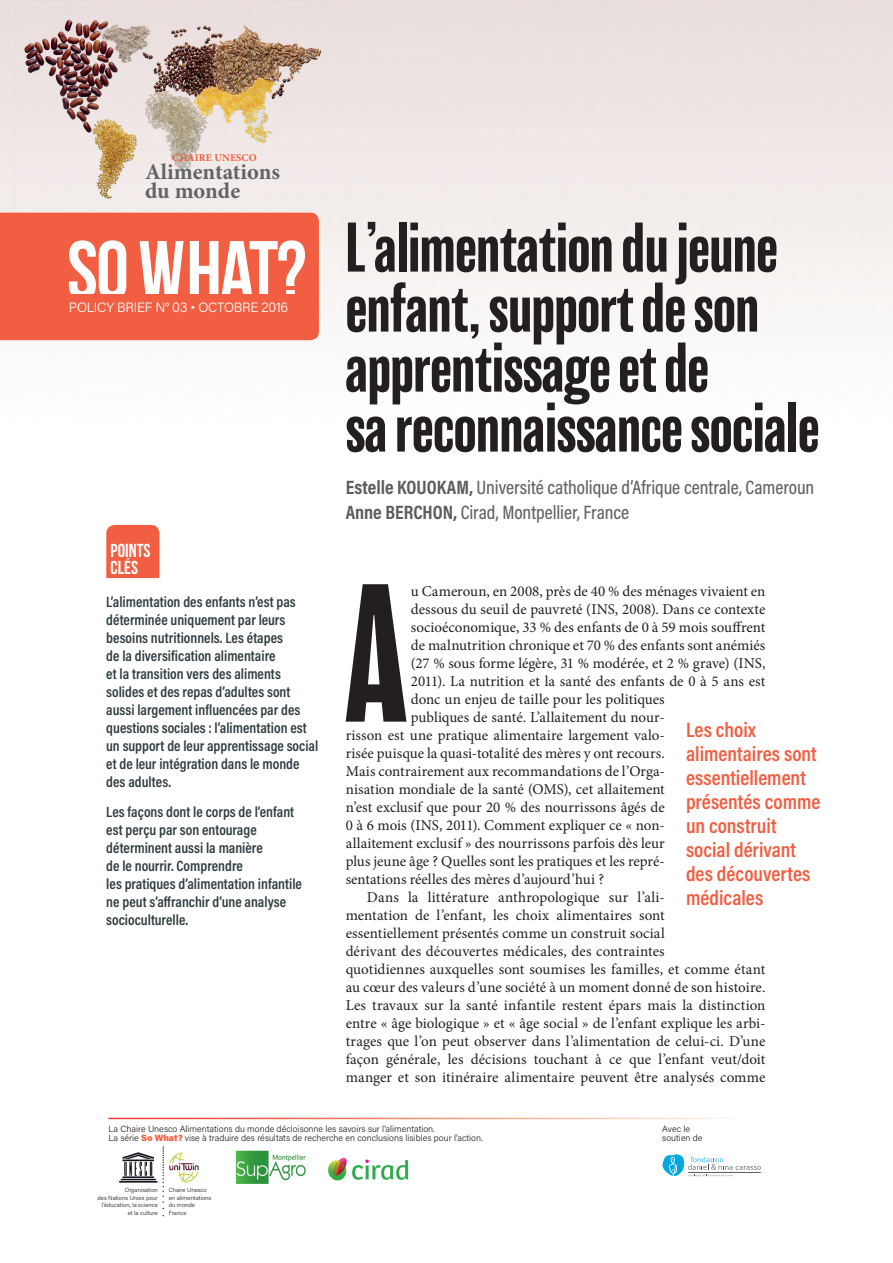
<style>
.page{position:relative;width:893px;height:1263px;background:#fff}
.page>*{position:absolute;margin:0;border:0;box-sizing:border-box;transform-origin:0 0}
.t1{font:condensed 180.75px "Balboa";color:#231f20}
.t2{font:condensed 64.5px/60px "Balboa";letter-spacing:-.005em;color:#231f20}
.t3{font:700 22.5px/18.8px "Minion Pro";color:#636366}
.t4{font:600 21px/24px "Acumin Pro Cond";color:#f15e41}
.t5{font:500 19.5px/25.2px "Acumin Pro Cond";letter-spacing:-.005em;color:#636366}
.t6{font:700 18.75px/16.5px "Bebas Neue";color:#fff}
.t7{font:15px "Minion Pro";color:#231f20}
.t8{font:600 15px/18px "Acumin Pro Cond";color:#2f3c40}
.t9{font:300 13.5px "Acumin Pro";letter-spacing:-.02em;color:#fff}
.t10{font:700 10.5px "Minion Pro";letter-spacing:.01em;color:#f15e41}
.t11{font:300 9px/9.8px "Acumin Pro";color:#231f20}
.t12{font:300 6px/7.5px "Acumin Pro";color:#231f20;text-align:right}
.s1{font-weight:700;color:#5d5d5e}
.s2{font-weight:900;color:#f15e41}
</style>
<div class="page">
<img style="left:0;top:0;width:893px;height:578px">
<svg style="left:0;top:213px;width:319px;height:127px"></svg>
<div style="left:69px;top:294px;width:236px;height:18px;background:#f15e41"></div>
<div style="left:106px;top:525px;width:53px;height:53px;background:#f15e41"></div>
<img style="left:328px;top:1157px;width:81px;height:24px">
<svg style="left:662px;top:1154px;width:99px;height:23px"></svg>
<img style="left:119px;top:1146px;width:81px;height:70px">
<img style="left:235px;top:1150px;width:71px;height:34px">
<div style="left:90px;top:1187px;width:69px;height:31px;background:#fff"></div>
<div style="left:168px;top:1187px;width:61px;height:31px;background:#fff"></div>
<p class="t10" style="left:172px;top:150px;width:86px">CHAIRE UNESCO</p>
<h3 class="t3" style="left:145px;top:163px;width:137px">Alimentations du monde</h3>
<p class="t9" style="left:69px;top:298px;width:221px">POLICY BRIEF N° 03 • OCTOBRE 2016</p>
<p class="t6" style="left:111px;top:542px;width:41px">POINTS<br>CLÉS</p>
<p class="t8" style="left:106px;top:592px;width:213px">L’alimentation des enfants n’est pas déterminée uniquement par leurs besoins nutritionnels. Les étapes<br>de la diversification alimentaire<br>et la transition vers des aliments solides et des repas d’adultes sont aussi largement influencées par des questions sociales : l’alimentation est un support de leur apprentissage social et de leur intégration dans le monde des adultes.</p>
<p class="t8" style="left:106px;top:803px;width:197px">Les façons dont le corps de l’enfant est perçu par son entourage déterminent aussi la manière<br>de le nourrir. Comprendre<br>les pratiques d’alimentation infantile ne peut s’affranchir d’une analyse socioculturelle.</p>
<h2 class="t2" style="left:346px;top:219px;width:475px">L’alimentation du jeune enfant,support de son apprentissage et de<br>sa reconnaissance sociale</h2>
<h3 class="t5" style="left:346px;top:474px;width:470px"><span class="s1">Estelle KOUOKAM,</span> Université catholique d’Afrique centrale, Cameroun<br><span class="s1">Anne BERCHON,</span> Cirad, Montpellier, France</h3>
<h1 class="t1" style="left:345px;top:561px;width:64px">A</h1>
<p class="t7" style="left:411px;top:581px;width:356px">u Cameroun, en 2008, près de 40 % des ménages vivaient en</p>
<p class="t7" style="left:411px;top:599px;width:356px">dessous du seuil de pauvreté (INS, 2008). Dans ce contexte</p>
<p class="t7" style="left:411px;top:617px;width:356px">socioéconomique, 33 % des enfants de 0 à 59 mois souffrent</p>
<p class="t7" style="left:411px;top:635px;width:356px">de malnutrition chronique et 70 % des enfants sont anémiés</p>
<p class="t7" style="left:411px;top:653px;width:356px">(27 % sous forme légère, 31 % modérée, et 2 % grave) (INS,</p>
<p class="t7" style="left:411px;top:671px;width:356px">2011). La nutrition et la santé des enfants de 0 à 5 ans est</p>
<p class="t7" style="left:411px;top:689px;width:255px">donc un enjeu de taille pour les politiques</p>
<p class="t7" style="left:411px;top:707px;width:255px">publiques de santé. L’allaitement du nour-</p>
<p class="t7" style="left:346px;top:725px;width:321px">risson est une pratique alimentaire largement valo-</p>
<p class="t7" style="left:346px;top:743px;width:321px">risée puisque la quasi-totalité des mères y ont recours.</p>
<p class="t7" style="left:346px;top:761px;width:321px">Mais contrairement aux recommandations de l’Orga-</p>
<p class="t7" style="left:346px;top:779px;width:321px">nisation mondiale de la santé (OMS), cet allaitement</p>
<p class="t7" style="left:346px;top:797px;width:321px">n’est exclusif que pour 20 % des nourrissons âgés de</p>
<p class="t7" style="left:346px;top:815px;width:321px">0 à 6 mois (INS, 2011). Comment expliquer ce « non-</p>
<p class="t7" style="left:346px;top:833px;width:321px">allaitement exclusif » des nourrissons parfois dès leur</p>
<p class="t7" style="left:346px;top:851px;width:321px">plus jeune âge ? Quelles sont les pratiques et les repré-</p>
<p class="t7" style="left:346px;top:869px;width:260px">sentations réelles des mères d’aujourd’hui ?</p>
<p class="t7" style="left:367px;top:887px;width:299px">Dans la littérature anthropologique sur l’ali-</p>
<p class="t7" style="left:346px;top:905px;width:321px">mentation de l’enfant, les choix alimentaires sont</p>
<p class="t7" style="left:346px;top:923px;width:321px">essentiellement présentés comme un construit social</p>
<p class="t7" style="left:346px;top:941px;width:321px">dérivant des découvertes médicales, des contraintes</p>
<p class="t7" style="left:346px;top:959px;width:421px">quotidiennes auxquelles sont soumises les familles, et comme étant</p>
<p class="t7" style="left:346px;top:977px;width:421px">au cœur des valeurs d’une société à un moment donné de son histoire.</p>
<p class="t7" style="left:346px;top:995px;width:421px">Les travaux sur la santé infantile restent épars mais la distinction</p>
<p class="t7" style="left:346px;top:1013px;width:421px">entre « âge biologique » et « âge social » de l’enfant explique les arbi-</p>
<p class="t7" style="left:346px;top:1031px;width:421px">trages que l’on peut observer dans l’alimentation de celui-ci. D’une</p>
<p class="t7" style="left:346px;top:1049px;width:421px">façon générale, les décisions touchant à ce que l’enfant veut/doit</p>
<p class="t7" style="left:346px;top:1067px;width:421px">manger et son itinéraire alimentaire peuvent être analysés comme</p>
<h3 class="t4" style="left:686px;top:717px;width:136px">Les choix alimentaires sont essentiellement présentés comme un construit social dérivant des découvertes médicales</h3>
<p class="t11" style="left:108px;top:1123px;width:376px">La Chaire Unesco Alimentations du monde décloisonne les savoirs sur l’alimentation.<br>La série <span class="s2">So What?</span> vise à traduire des résultats de recherche en conclusions lisibles pour l’action.</p>
<p class="t12" style="left:98px;top:1186px;width:62px">Organisation<br>des Nations Unies pour l’éducation, la science et la culture</p>
<p class="t12" style="left:169px;top:1186px;width:44px;text-align:left">Chaire Unesco en alimentations du monde<br>France</p>
<p class="t11" style="left:662px;top:1123px;width:42px">Avec le soutien de</p>
</div>
